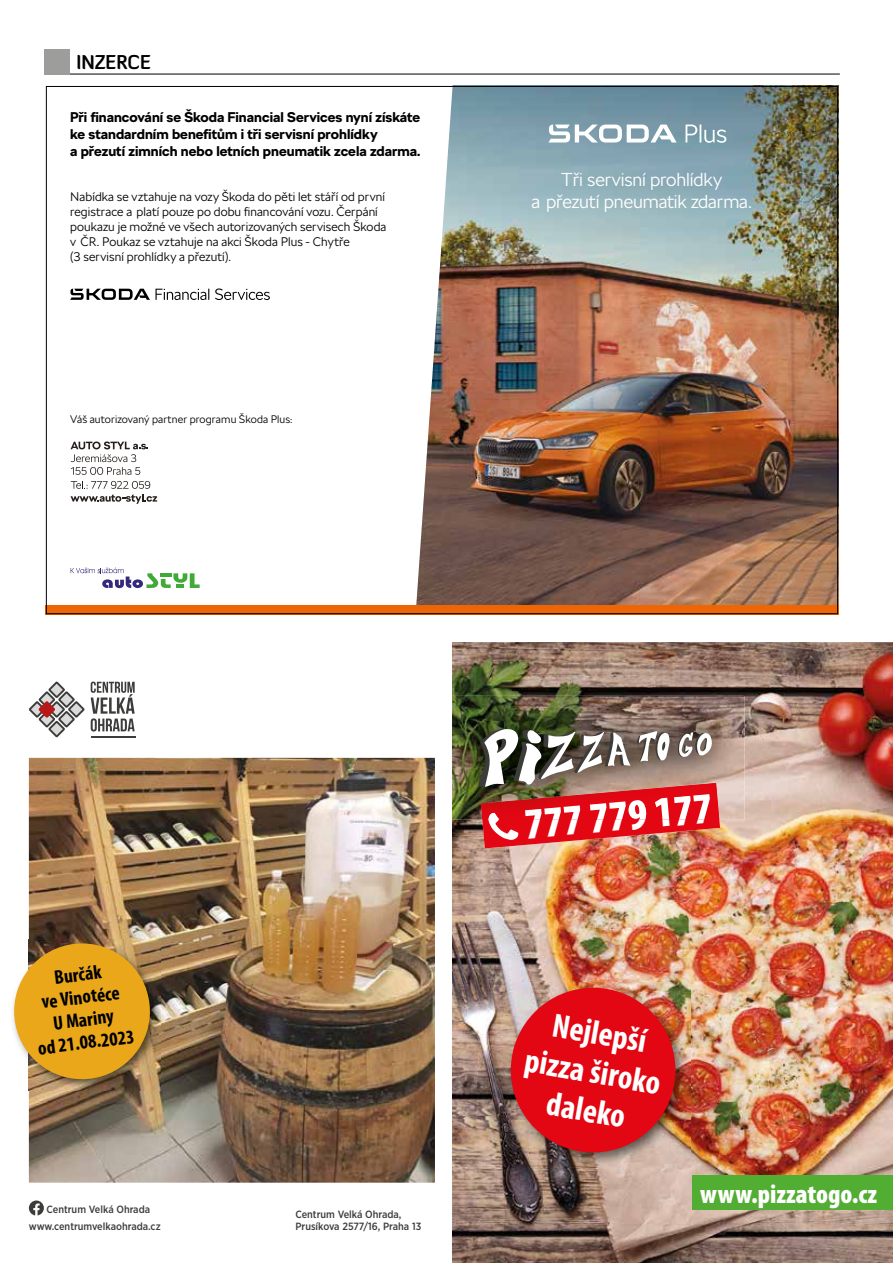
<style>
.page{position:relative;width:893px;height:1263px;background:#fff}
.page>*{position:absolute;margin:0;border:0;box-sizing:border-box;transform-origin:0 0}
.t1{font:900 condensed 43.65px "Myriad Pro";color:#fff}
.t2{font:700 condensed 34.05px/39px "Myriad Pro";color:#fff;text-align:center}
.t3{font:900 condensed 26.4px "Myriad Pro";color:#fff}
.t4{font:700 condensed 19.8px/22.6px "Myriad Pro";color:#000;text-align:center}
.t5{font:700 19.5px "Diavlo";color:#000;scale:.93 1}
.t6{font:300 18.6px/22.4px "SKODA Next";letter-spacing:-.01em;color:#fff;text-align:center}
.t7{font:700 13.95px/16.8px "SKODA Next";color:#000}
.t8{font:300 12.45px/14.9px "SKODA Next";letter-spacing:.01em;color:#000}
.t9{font:300 10.8px "SKODA Next";letter-spacing:.01em;color:#000}
.t10{font:500 10.5px/12.6px "Gotham Narrow";color:#3c3c3b}
</style>
<div class="page">
<hr style="left:45px;top:74px;width:795px;height:1px;background:#000">
<div style="left:45px;top:49px;width:25px;height:25px;background:#9d9d9c"></div>
<img style="left:453px;top:85px;width:384px;height:520px">
<svg style="left:45px;top:85px;width:408px;height:520px"></svg>
<svg style="left:70px;top:289px;width:139px;height:11px"></svg>
<svg style="left:215px;top:288px;width:55px;height:12px"></svg>
<div style="left:45px;top:605px;width:793px;height:10px;background:#ec6608"></div>
<svg style="left:548px;top:125px;width:129px;height:17px"></svg>
<svg style="left:686px;top:125px;width:40px;height:18px"></svg>
<svg style="left:71px;top:441px;width:77px;height:34px"></svg>
<svg style="left:71px;top:481px;width:86px;height:23px"></svg>
<svg style="left:71px;top:567px;width:129px;height:21px"></svg>
<hr style="left:91px;top:736px;width:44px;height:1px;background:#3c3c3b">
<svg style="left:91px;top:682px;width:44px;height:49px"></svg>
<svg style="left:29px;top:682px;width:56px;height:55px"></svg>
<img style="left:452px;top:642px;width:441px;height:621px">
<div style="left:693px;top:1175px;width:200px;height:35px;background:#52ae32"></div>
<img style="left:452px;top:696px;width:292px;height:124px">
<img style="left:478px;top:729px;width:242px;height:119px">
<svg style="left:29px;top:1200px;width:15px;height:15px"></svg>
<img style="left:505px;top:982px;width:185px;height:185px">
<div style="left:511px;top:988px;width:164px;height:164px;background:#e30613;border-radius:50%"></div>
<img style="left:29px;top:758px;width:406px;height:425px">
<img style="left:12px;top:939px;width:149px;height:151px">
<div style="left:14px;top:943px;width:136px;height:136px;background:#eaa71a;border-radius:50%"></div>
<h3 class="t5" style="left:77px;top:50px;width:81px">INZERCE</h3>
<p class="t7" style="left:70px;top:109px;width:352px">Při financování se Škoda Financial Services nyní získáte ke standardním benefitům i tři servisní prohlídky<br>a přezutí zimních nebo letních pneumatik zcela zdarma.</p>
<p class="t8" style="left:70px;top:190px;width:318px">Nabídka se vztahuje na vozy Škoda do pěti let stáří od první registrace a platí pouze po dobu financování vozu. Čerpání poukazu je možné ve všech autorizovaných servisech Škoda v ČR. Poukaz se vztahuje na akci Škoda Plus - Chytře<br>(3 servisní prohlídky a přezutí).</p>
<p class="t9" style="left:70px;top:413px;width:224px">Váš autorizovaný partner programu Škoda Plus:</p>
<h3 class="t6" style="left:531px;top:168px;width:222px">Tři servisní prohlídky<br>a přezutí pneumatik zdarma.</h3>
<h3 class="t4" style="left:28px;top:969px;width:99px;rotate:-7deg">Burčák<br>ve Vinotéce<br>U Mariny<br>od 21.08.2023</h3>
<p class="t10" style="left:29px;top:1201px;width:133px;line-height:16.8px;text-indent:18px">Centrum Velká Ohrada www.centrumvelkaohrada.cz</p>
<p class="t10" style="left:295px;top:1207px;width:127px">Centrum Velká Ohrada,<br>Prusíkova 2577/16, Praha 13</p>
<h1 class="t1" style="left:522px;top:796px;width:190px;rotate:-5deg">777 779 177</h1>
<h2 class="t2" style="left:535px;top:1001px;width:139px;rotate:10deg">Nejlepší pizza široko daleko</h2>
<h3 class="t3" style="left:700px;top:1177px;width:178px">www.pizzatogo.cz</h3>
</div>
